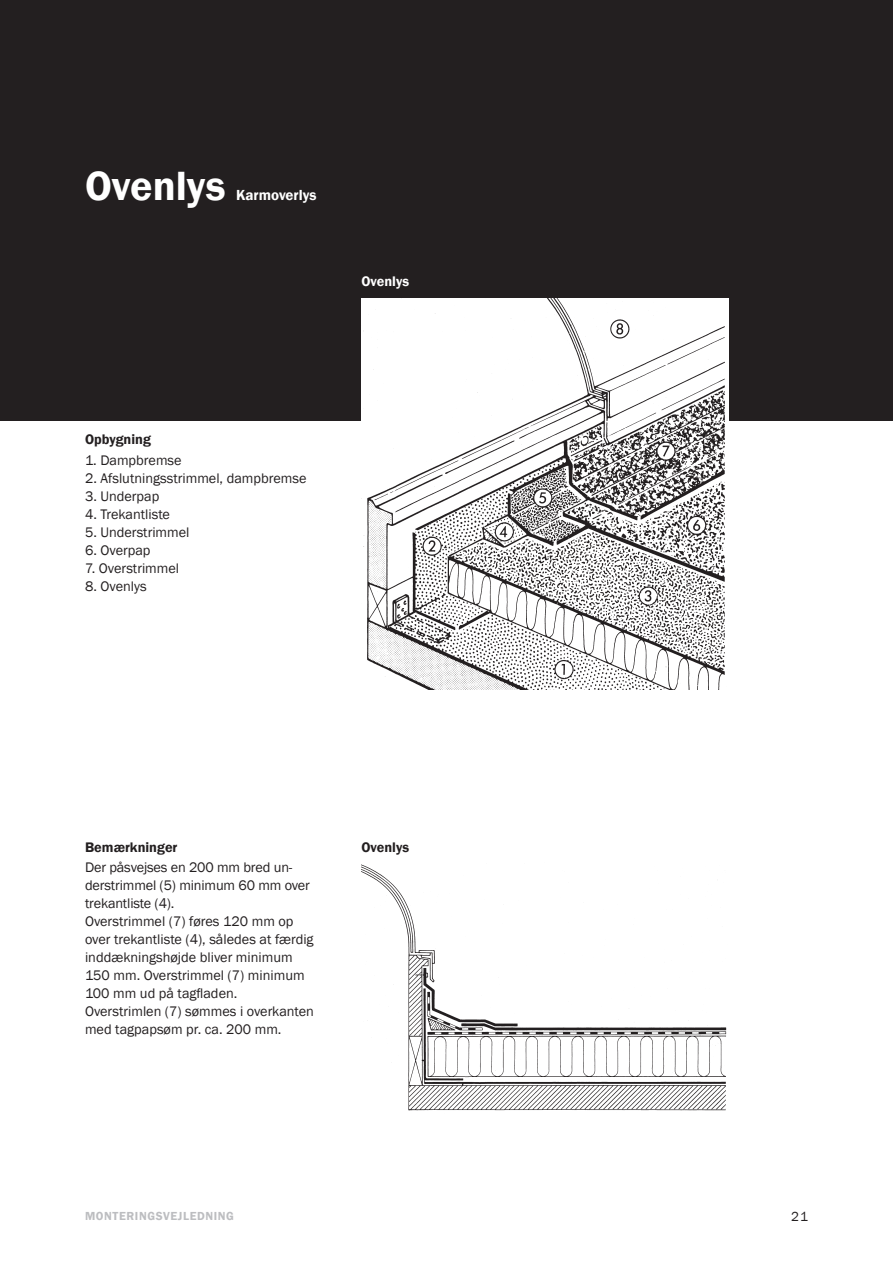
<style>
.page{position:relative;width:893px;height:1263px;background:#fff}
.page>*{position:absolute;margin:0;border:0;box-sizing:border-box;transform-origin:0 0}
.Overskrift{font:600 42px "Franklin Gothic";color:#fff}
.Overskrift-2{font:600 15px "Franklin Gothic";color:#fff}
.Brød{font:14.25px/18px "Franklin Gothic";color:#231f20}
.Rubrikker{font:600 14.25px "Franklin Gothic";color:#231f20}
.Rubrikker-2{font:600 14.25px "Franklin Gothic";color:#fff}
.t1{font:13.5px "Franklin Gothic";color:#231f20}
.t2{font:600 12px "Franklin Gothic";letter-spacing:.05em;color:#bcbdc0}
</style>
<div class="page">
<div style="left:0;top:0;width:893px;height:421px;background:#231f20"></div>
<img style="left:361px;top:864px;width:366px;height:247px">
<img style="left:361px;top:298px;width:366px;height:392px">
<p class="Overskrift" style="left:85px;top:160px;width:142px">Ovenlys</p>
<p class="Overskrift-2" style="left:236px;top:185px;width:82px">Karmoverlys</p>
<p class="Rubrikker-2" style="left:361px;top:273px;width:49px">Ovenlys</p>
<p class="Rubrikker" style="left:85px;top:430px;width:67px">Opbygning</p>
<p class="Brød" style="left:85px;top:451px;width:98px">1. Dampbremse</p>
<p class="Brød" style="left:85px;top:469px;width:223px">2. Afslutningsstrimmel, dampbremse</p>
<p class="Brød" style="left:85px;top:487px;width:76px">3. Underpap</p>
<p class="Brød" style="left:85px;top:505px;width:86px">4. Trekantliste</p>
<p class="Brød" style="left:85px;top:523px;width:106px">5. Understrimmel</p>
<p class="Brød" style="left:85px;top:541px;width:67px">6. Overpap</p>
<p class="Brød" style="left:85px;top:559px;width:96px">7. Overstrimmel</p>
<p class="Brød" style="left:85px;top:577px;width:63px">8. Ovenlys</p>
<p class="Rubrikker" style="left:85px;top:838px;width:94px">Bemærkninger</p>
<p class="Rubrikker" style="left:361px;top:838px;width:49px">Ovenlys</p>
<p class="Brød" style="left:85px;top:859px;width:226px">Der påsvejses en 200 mm bred un&shy;derstrimmel (5) minimum 60 mm over trekantliste (4).</p>
<p class="Brød" style="left:85px;top:913px;width:230px">Overstrimmel (7) føres 120 mm op over trekantliste (4), således at færdig inddækningshøjde bliver minimum<br>150 mm. Overstrimmel (7) minimum<br>100 mm ud på tagfladen.</p>
<p class="Brød" style="left:85px;top:1003px;width:230px">Overstrimlen (7) sømmes i overkanten med tagpapsøm pr. ca. 200 mm.</p>
<p class="t2" style="left:85px;top:1209px;width:150px">MONTERINGSVEJLEDNING</p>
<p class="t1" style="left:791px;top:1208px;width:18px">21</p>
</div>
